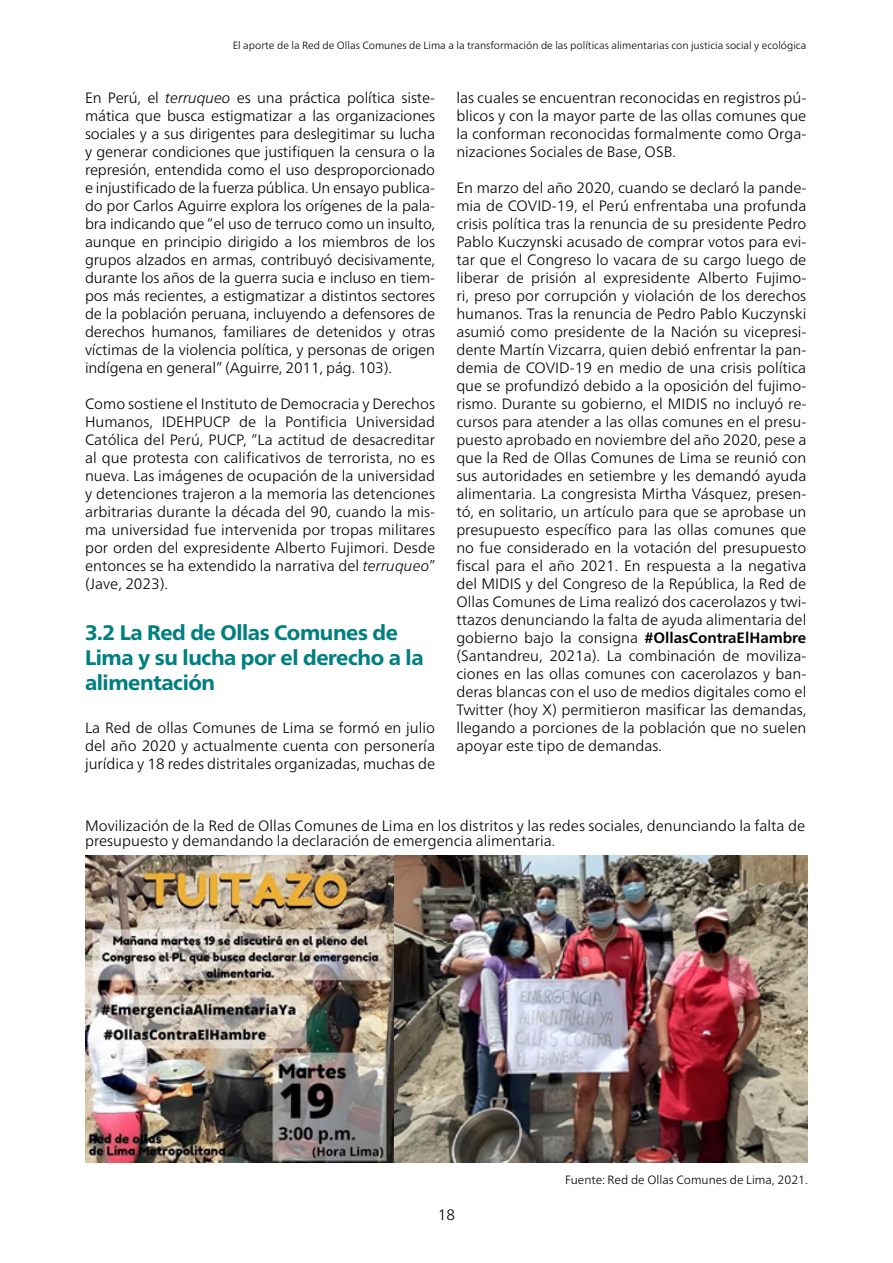
<style>
.page{position:relative;width:893px;height:1263px;background:#fff}
.page>*{position:absolute;margin:0;border:0;box-sizing:border-box;transform-origin:0 0}
.t1{font:800 21px/25.2px "Frutiger Neue LTW1 G";letter-spacing:-.02em;color:#007f81}
.t2{font:300 15px/18px "Frutiger Neue LTW1 G";color:#000;text-align:justify}
.t3{font:300 12px "Frutiger Neue LTW1 G";color:#000}
.t4{font:300 10.5px "Frutiger Neue LTW1 G";color:#000}
.s1{font-style:italic}
.s2{font-weight:700}
</style>
<div class="page">
<img style="left:85px;top:856px;width:723px;height:306px">
<p class="t4" style="left:233px;top:39px;width:575px">El aporte de la Red de Ollas Comunes de Lima a la transformación de las políticas alimentarias con justicia social y ecológica</p>
<p class="t2" style="left:85px;top:89px;width:352px">En Perú, el <span class="s1">terruqueo</span> es una práctica política siste&shy;mática que busca estigmatizar a las organizaciones sociales y a sus dirigentes para deslegitimar su lucha y generar condiciones que justifiquen la censura o la represión, entendida como el uso desproporcionado e injustificado de la fuerza pública. Un ensayo publica&shy;do por Carlos Aguirre explora los orígenes de la pala&shy;bra indicando que “el uso de terruco como un insulto, aunque en principio dirigido a los miembros de los grupos alzados en armas, contribuyó decisivamente, durante los años de la guerra sucia e incluso en tiem&shy;pos más recientes, a estigmatizar a distintos sectores de la población peruana, incluyendo a defensores de derechos humanos, familiares de detenidos y otras víctimas de la violencia política, y personas de origen indígena en general” (Aguirre, 2011, pág. 103).</p>
<p class="t2" style="left:85px;top:395px;width:352px">Como sostiene el Instituto de Democracia y Derechos Humanos, IDEHPUCP de la Pontificia Universidad Católica del Perú, PUCP, “La actitud de desacreditar al que protesta con calificativos de terrorista, no es nueva. Las imágenes de ocupación de la universidad y detenciones trajeron a la memoria las detenciones arbitrarias durante la década del 90, cuando la mis&shy;ma universidad fue intervenida por tropas militares por orden del expresidente Alberto Fujimori. Desde entonces se ha extendido la narrativa del <span class="s1">terruqueo</span>” (Jave, 2023).</p>
<p class="t1" style="left:85px;top:619px;width:340px">3.2 La Red de Ollas Comunes de<br>Lima y su lucha por el derecho a la alimentación</p>
<p class="t2" style="left:85px;top:719px;width:352px">La Red de ollas Comunes de Lima se formó en julio del año 2020 y actualmente cuenta con personería jurídica y 18 redes distritales organizadas, muchas de</p>
<p class="t2" style="left:456px;top:89px;width:352px">las cuales se encuentran reconocidas en registros pú&shy;blicos y con la mayor parte de las ollas comunes que la conforman reconocidas formalmente como Orga&shy;nizaciones Sociales de Base, OSB.</p>
<p class="t2" style="left:456px;top:179px;width:352px">En marzo del año 2020, cuando se declaró la pande&shy;mia de COVID-19, el Perú enfrentaba una profunda crisis política tras la renuncia de su presidente Pedro Pablo Kuczynski acusado de comprar votos para evi&shy;tar que el Congreso lo vacara de su cargo luego de liberar de prisión al expresidente Alberto Fujimo&shy;ri, preso por corrupción y violación de los derechos humanos. Tras la renuncia de Pedro Pablo Kuczynski asumió como presidente de la Nación su vicepresi&shy;dente Martín Vizcarra, quien debió enfrentar la pan&shy;demia de COVID-19 en medio de una crisis política que se profundizó debido a la oposición del fujimo&shy;rismo. Durante su gobierno, el MIDIS no incluyó re&shy;cursos para atender a las ollas comunes en el presu&shy;puesto aprobado en noviembre del año 2020, pese a que la Red de Ollas Comunes de Lima se reunió con sus autoridades en setiembre y les demandó ayuda alimentaria. La congresista Mirtha Vásquez, presen&shy;tó, en solitario, un artículo para que se aprobase un presupuesto específico para las ollas comunes que no fue considerado en la votación del presupuesto fiscal para el año 2021. En respuesta a la negativa del MIDIS y del Congreso de la República, la Red de Ollas Comunes de Lima realizó dos cacerolazos y twi&shy;ttazos denunciando la falta de ayuda alimentaria del gobierno bajo la consigna <span class="s2">#OllasContraElHambre </span>(Santandreu, 2021a). La combinación de moviliza&shy;ciones en las ollas comunes con cacerolazos y ban&shy;deras blancas con el uso de medios digitales como el Twitter (hoy X) permitieron masificar las demandas, llegando a porciones de la población que no suelen apoyar este tipo de demandas.</p>
<p class="t2" style="left:85px;top:818px;width:722px;line-height:15px">Movilización de la Red de Ollas Comunes de Lima en los distritos y las redes sociales, denunciando la falta de presupuesto y demandando la declaración de emergencia alimentaria.</p>
<p class="t2" style="left:438px;top:1206px;width:19px">18</p>
<p class="t3" style="left:565px;top:1173px;width:244px">Fuente: Red de Ollas Comunes de Lima, 2021.</p>
</div>
